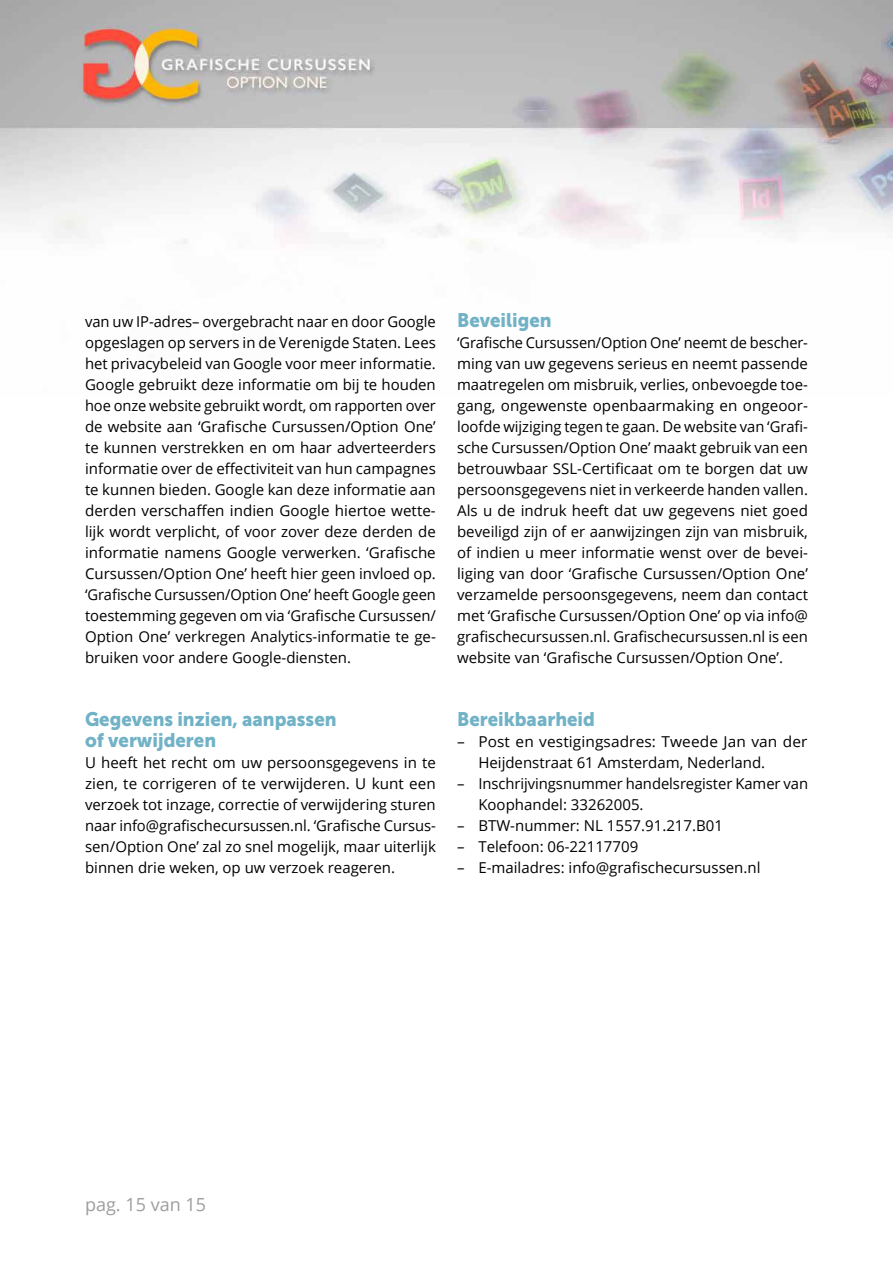
<style>
.page{position:relative;width:893px;height:1263px;background:#fff}
.page>*{position:absolute;margin:0;border:0;box-sizing:border-box;transform-origin:0 0}
.t1{font:19.5px/21px "Museo Sans 900";color:#71b2c6;scale:.95 1}
.t2{font:18px "Open Sans";color:#9d9d9c}
.t3{font:15px/21px "Open Sans";color:#000;text-align:justify}
</style>
<div class="page">
<img style="left:0;top:0;width:893px;height:250px">
<p class="t3" style="left:85px;top:311px;width:352px">van uw IP-adres– overgebracht naar en door Google opgeslagen op servers in de Verenigde Staten. Lees het privacybeleid van Google voor meer informatie.<br>Google gebruikt deze informatie om bij te houden hoe onze website gebruikt wordt, om rapporten over de website aan ‘Grafische Cursussen/Option One’ te kunnen verstrekken en om haar adverteerders informatie over de effectiviteit van hun campagnes te kunnen bieden. Google kan deze informatie aan derden verschaf-fen indien Google hiertoe wette&shy;lijk wordt verplicht, of voor zover deze derden de informatie namens Google verwerken. ‘Grafische Cursussen/Option One’ heeft hier geen invloed op. ‘Grafische Cursussen/Option One’ heeft Google geen toestemming gegeven om via ‘Grafische Cursussen/ Option One’ verkregen Analytics-informatie te ge&shy;bruiken voor andere Google-diensten.</p>
<h1 class="t1" style="left:85px;top:709px;width:266px">Gegevens inzien, aanpassen of verwijderen</h1>
<p class="t3" style="left:85px;top:752px;width:352px">U heeft het recht om uw persoonsgegevens in te zien, te corrigeren of te verwijderen. U kunt een verzoek tot inzage, correctie of verwijdering sturen naar info@grafischecursussen.nl. ‘Grafische Cursus&shy;sen/Option One’ zal zo snel mogelijk, maar uiterlijk binnen drie weken, op uw verzoek reageren.</p>
<h1 class="t1" style="left:457px;top:310px;width:101px">Beveiligen</h1>
<p class="t3" style="left:457px;top:332px;width:352px">‘Grafische Cursussen/Option One’ neemt de bescher&shy;ming van uw gegevens serieus en neemt passende maatregelen om misbruik, verlies, onbevoegde toe&shy;gang, ongewenste openbaarmaking en ongeoor&shy;loofde wijziging tegen te gaan. De website van ‘Grafi&shy;sche Cursussen/Option One’ maakt gebruik van een betrouwbaar SSL-Certificaat om te borgen dat uw persoonsgegevens niet in verkeerde handen vallen.<br>Als u de indruk heeft dat uw gegevens niet goed beveiligd zijn of er aanwijzingen zijn van misbruik, of indien u meer informatie wenst over de bevei&shy;liging van door ‘Grafische Cursussen/Option One’ verzamelde persoonsgegevens, neem dan contact met ‘Grafische Cursussen/Option One’ op via info@ grafischecursussen.nl. Grafischecursussen.nl is een website van ‘Grafische Cursussen/Option One’.</p>
<h1 class="t1" style="left:457px;top:709px;width:147px">Bereikbaarheid</h1>
<p class="t3" style="left:478px;top:731px;width:331px;text-indent:-21px">– Post en vestigingsadres: Tweede Jan van der<br>Heijdenstraat 61 Amsterdam, Nederland.</p>
<p class="t3" style="left:478px;top:773px;width:331px;text-indent:-21px">– Inschrijvingsnummer handelsregister Kamer van<br>Koophandel: 33262005.</p>
<p class="t3" style="left:457px;top:815px;width:267px">– BTW-nummer: NL 1557.91.217.B01</p>
<p class="t3" style="left:457px;top:836px;width:183px">– Telefoon: 06-22117709</p>
<p class="t3" style="left:457px;top:857px;width:305px">– E-mailadres: info@grafischecursussen.nl</p>
<p class="t2" style="left:85px;top:1192px;width:122px">pag. 15 van 15</p>
</div>
